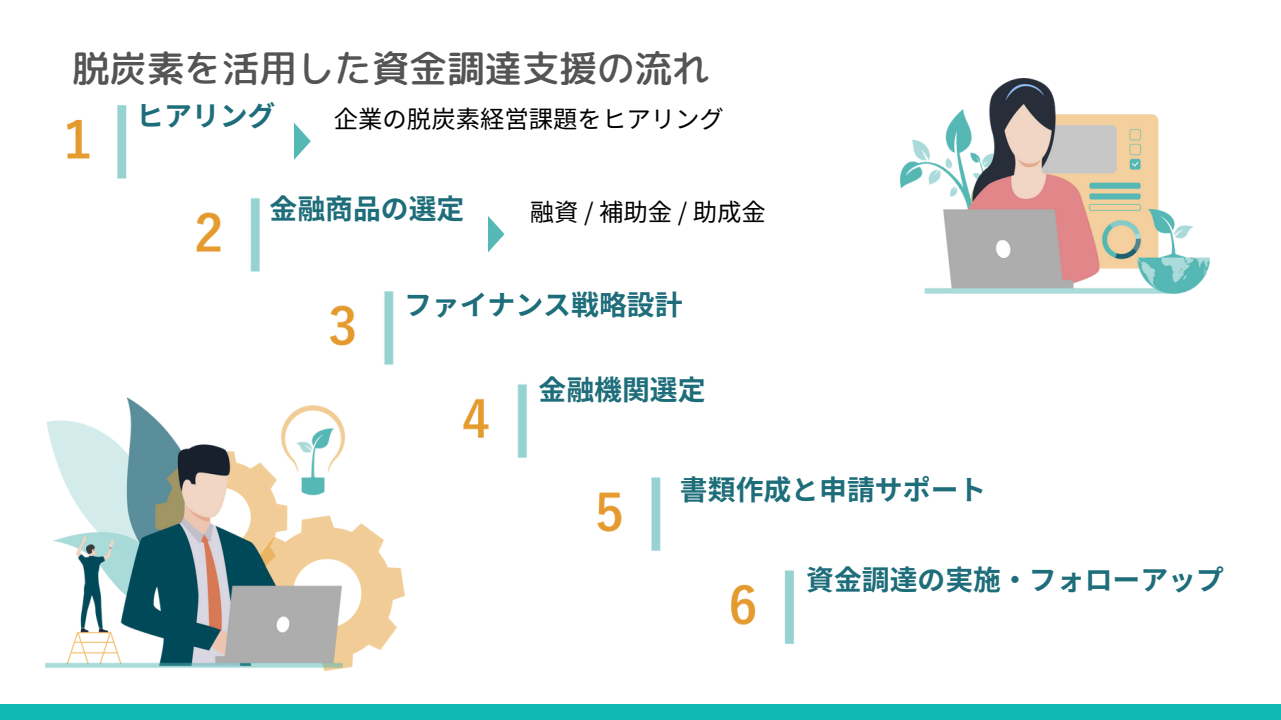
<style>
.page{position:relative;width:1281px;height:720px;background:#fff}
.page>*{position:absolute;margin:0;border:0;box-sizing:border-box;transform-origin:0 0}
.t1{font:37.5px "rounded mplus 1 p medium";color:#545454}
.t2{font:700 27.88px "Noto Sans JP";color:#1e6d7a}
.t3{font:24.38px "Noto Sans JP";color:#000}
</style>
<div class="page">
<img style="left:67px;top:105px;width:726px;height:539px">
<svg style="left:294px;top:123px;width:17px;height:37px"></svg>
<svg style="left:487px;top:215px;width:17px;height:38px"></svg>
<img style="left:901px;top:78px;width:308px;height:215px">
<img style="left:45px;top:397px;width:359px;height:273px">
<div style="left:0;top:705px;width:1281px;height:15px;background:#11b9b5"></div>
<h2 class="t1" style="left:72px;top:42px;width:639px">脱炭素を活用した資金調達支援の流れ</h2>
<h1 class="t2" style="left:136px;top:94px;width:141px">ヒアリング</h1>
<p class="t3" style="left:334px;top:99px;width:392px">企業の脱炭素経営課題をヒアリング</p>
<h2 class="t2" style="left:269px;top:186px;width:196px">金融商品の選定</h2>
<p class="t3" style="left:530px;top:192px;width:236px">融資 / 補助金 / 助成金</p>
<p class="t2" style="left:404px;top:282px;width:280px">ファイナンス戦略設計</p>
<h2 class="t2" style="left:538px;top:367px;width:169px">金融機関選定</h2>
<p class="t2" style="left:680px;top:467px;width:308px">書類作成と申請サポート</p>
<h2 class="t2" style="left:806px;top:558px;width:419px">資金調達の実施・フォローアップ</h2>
</div>
